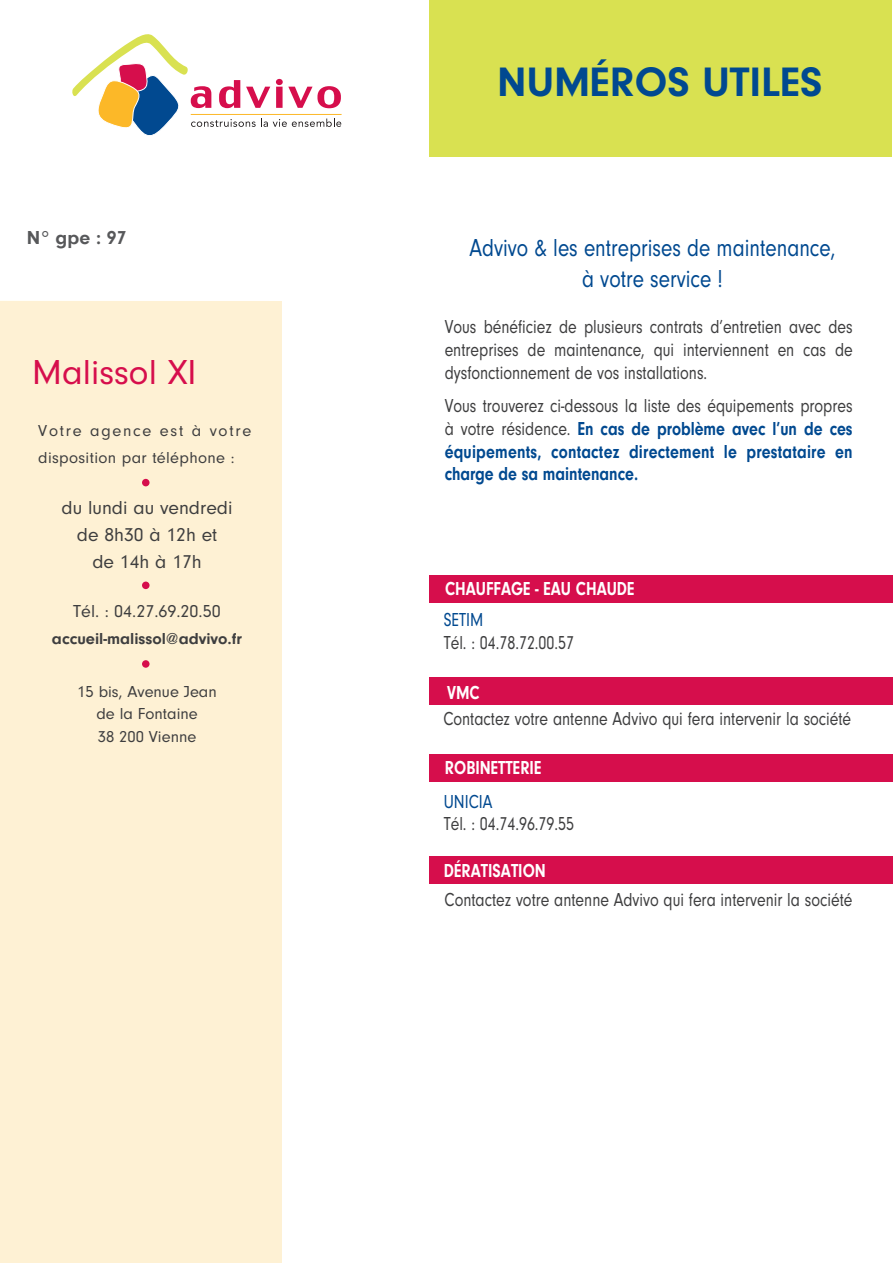
<style>
.page{position:relative;width:893px;height:1263px;background:#fff}
.page>*{position:absolute;margin:0;border:0;box-sizing:border-box;transform-origin:0 0}
.t1{font:700 42.75px "Neuzeit Gro";color:#014990}
.t2{font:36px "Neuzeit Gro";color:#d60e4c}
.t3{font:25.5px/30.6px "Neuzeit Gro";color:#014990;text-align:center;scale:.82 1}
.t4{font:19.5px/23.4px "Neuzeit Gro";color:#3e3e3f;text-align:justify;scale:.82 1}
.t5{font:700 19.5px/22.8px "Neuzeit Gro";letter-spacing:.015em;color:#014990;text-align:justify;scale:.82 1}
.t6{font:700 19.5px "Neuzeit Gro";color:#fff;scale:.82 1}
.t7{font:19.5px/27px "Neuzeit Gro";color:#3e3e3f;text-align:center}
.t8{font:19.5px "Neuzeit Gro";color:#014990;scale:.82 1}
.t9{font:700 19.5px "Neuzeit Gro";color:#57585a}
.t10{font:18px "Neuzeit Gro";color:#3e3e3f}
.t11{font:16.5px/27px "Neuzeit Gro";letter-spacing:.02em;color:#3e3e3f}
.t12{font:16.5px/22.5px "Neuzeit Gro";color:#3e3e3f;text-align:center}
.t13{font:700 16.5px "Neuzeit Gro";color:#3e3e3f}
.s1{font-weight:400;color:#3e3e3f}
</style>
<div class="page">
<div style="left:0;top:301px;width:282px;height:962px;background:#fef1d4"></div>
<hr style="left:191px;top:114px;width:151px;height:1px;background:#fcb828">
<svg style="left:72px;top:34px;width:269px;height:102px"></svg>
<div style="left:429px;top:856px;width:464px;height:28px;background:#d60e4c"></div>
<div style="left:429px;top:575px;width:464px;height:27px;background:#d60e4c"></div>
<div style="left:429px;top:677px;width:464px;height:28px;background:#d60e4c"></div>
<div style="left:429px;top:754px;width:464px;height:27px;background:#d60e4c"></div>
<div style="left:429px;top:0;width:463px;height:157px;background:#d9e151"></div>
<div style="left:142px;top:479px;width:8px;height:7px;background:#d60e4c;border-radius:50%"></div>
<div style="left:142px;top:582px;width:8px;height:7px;background:#d60e4c;border-radius:50%"></div>
<div style="left:142px;top:660px;width:8px;height:8px;background:#d60e4c;border-radius:50%"></div>
<p class="t9" style="left:27px;top:226px;width:101px">N° gpe : 97</p>
<h2 class="t2" style="left:32px;top:353px;width:166px">Malissol XI</h2>
<p class="t11" style="left:38px;top:417px;width:214px">Votre agence est à votre disposition par téléphone :</p>
<p class="t7" style="left:62px;top:494px;width:172px">du lundi au vendredi de 8h30 à 12h et<br>de 14h à 17h</p>
<p class="t10" style="left:73px;top:601px;width:149px">Tél. : 04.27.69.20.50</p>
<p class="t13" style="left:52px;top:629px;width:192px">accueil-malissol@advivo.fr</p>
<p class="t12" style="left:77px;top:680px;width:141px">15 bis, Avenue Jean de la Fontaine<br>38 200 Vienne</p>
<h1 class="t1" style="left:497px;top:58px;width:327px">NUMÉROS UTILES</h1>
<h3 class="t3" style="left:469px;top:233px;width:448px">Advivo &amp; les entreprises de maintenance, à votre service !</h3>
<p class="t4" style="left:445px;top:315px;width:499px">Vous bénéficiez de plusieurs contrats d’entretien avec des entreprises de maintenance, qui interviennent en cas de dysfonctionnement de vos installations.</p>
<p class="t5" style="left:445px;top:394px;width:499px"><span class="s1">Vous trouverez ci-dessous la liste des équipements propres à votre résidence.</span> En cas de problème avec l’un de ces équipements, contactez directement le prestataire en charge de sa maintenance.</p>
<p class="t6" style="left:445px;top:578px;width:232px">CHAUFFAGE - EAU CHAUDE</p>
<p class="t8" style="left:444px;top:609px;width:50px">SETIM</p>
<p class="t4" style="left:444px;top:631px;width:161px">Tél. : 04.78.72.00.57</p>
<p class="t6" style="left:447px;top:681px;width:41px">VMC</p>
<p class="t4" style="left:443px;top:707px;width:499px">Contactez votre antenne Advivo qui fera intervenir la société</p>
<p class="t6" style="left:445px;top:757px;width:119px">ROBINETTERIE</p>
<p class="t8" style="left:444px;top:791px;width:61px">UNICIA</p>
<p class="t4" style="left:444px;top:813px;width:161px">Tél. : 04.74.96.79.55</p>
<p class="t6" style="left:444px;top:859px;width:126px">DÉRATISATION</p>
<p class="t4" style="left:445px;top:888px;width:499px">Contactez votre antenne Advivo qui fera intervenir la société</p>
</div>
